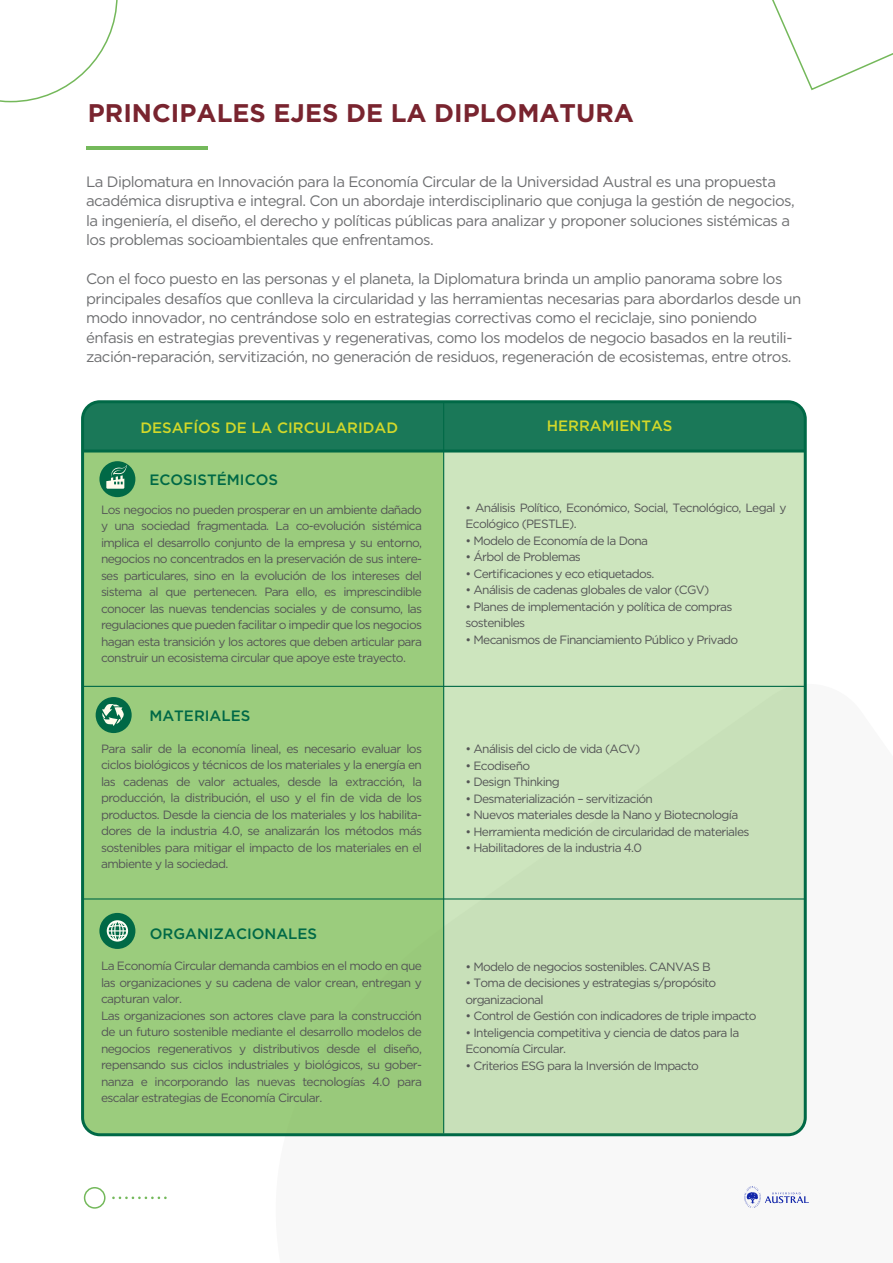
<style>
.page{position:relative;width:893px;height:1263px;background:#fff}
.page>*{position:absolute;margin:0;border:0;box-sizing:border-box;transform-origin:0 0}
.t1{font:700 25.5px "Gotham HTF";color:#79242f}
.t2{font:15px/19.5px "Gotham";letter-spacing:-.035em;color:#6d6e70}
.t3{font:500 15px "Gotham";color:#006946}
.t4{font:500 15px "Gotham";color:#d2d82a}
.t5{font:12px/16.5px "Gotham";letter-spacing:-.055em;color:#545556}
</style>
<div class="page">
<svg style="left:744px;top:1186px;width:65px;height:22px"></svg>
<svg style="left:112px;top:1196px;width:55px;height:3px"></svg>
<div style="left:84px;top:1187px;width:22px;height:22px;border:2px solid #74b95b;border-radius:50%"></div>
<svg style="left:0;top:0;width:118px;height:102px"></svg>
<svg style="left:772px;top:0;width:121px;height:91px"></svg>
<hr style="left:86px;top:146px;width:122px;height:4px;background:#74b95b">
<div style="left:444px;top:451px;width:361px;height:684px;background:#cde5be"></div>
<div style="left:83px;top:451px;width:361px;height:684px;background:#9bcc7d"></div>
<div style="left:83px;top:402px;width:722px;height:49px;background:#1a7858"></div>
<hr style="left:83px;top:686px;width:722px;height:1px;background:#006946">
<hr style="left:83px;top:898px;width:722px;height:1px;background:#006946">
<hr style="left:83px;top:449px;width:722px;height:3px;background:#006946">
<hr style="left:443px;top:402px;width:1px;height:731px;background:#006946">
<div style="left:81px;top:400px;width:726px;height:736px;border:3px solid #006946;border-radius:17px"></div>
<div style="left:96px;top:697px;width:36px;height:36px;background:#006946;border-radius:50%"></div>
<svg style="left:102px;top:704px;width:22px;height:22px"></svg>
<div style="left:99px;top:913px;width:36px;height:36px;background:#006946;border-radius:50%"></div>
<svg style="left:107px;top:920px;width:21px;height:21px"></svg>
<div style="left:99px;top:461px;width:36px;height:36px;background:#006946;border-radius:50%"></div>
<svg style="left:106px;top:465px;width:21px;height:24px"></svg>
<h1 class="t1" style="left:88px;top:98px;width:548px">PRINCIPALES EJES DE LA DIPLOMATURA</h1>
<p class="t2" style="left:86px;top:171px;width:710px">La Diplomatura en Innovación para la Economía Circular de la Universidad Austral es una propuesta académica disruptiva e integral. Con un abordaje interdisciplinario que conjuga la gestión de negocios, la ingeniería, el diseño, el derecho y políticas públicas para analizar y proponer soluciones sistémicas a los problemas socioambientales que enfrentamos.</p>
<p class="t2" style="left:86px;top:269px;width:717px">Con el foco puesto en las personas y el planeta, la Diplomatura brinda un amplio panorama sobre los principales desafíos que conlleva la circularidad y las herramientas necesarias para abordarlos desde un modo innovador, no centrándose solo en estrategias correctivas como el reciclaje, sino poniendo énfasis en estrategias preventivas y regenerativas, como los modelos de negocio basados en la reutili&shy;zación-reparación, servitización, no generación de residuos, regeneración de ecosistemas, entre otros.</p>
<p class="t4" style="left:140px;top:417px;width:259px">DESAFÍOS DE LA CIRCULARIDAD</p>
<p class="t3" style="left:149px;top:470px;width:130px">ECOSISTÉMICOS</p>
<p class="t5" style="left:101px;top:501px;width:323px;text-align:justify">Los negocios no pueden prosperar en un ambiente dañado y una sociedad fragmentada. La co-evolución sistémica implica el desarrollo conjunto de la empresa y su entorno, negocios no concentrados en la preservación de sus intere&shy;ses particulares, sino en la evolución de los intereses del sistema al que pertenecen. Para ello, es imprescindible conocer las nuevas tendencias sociales y de consumo, las regulaciones que pueden facilitar o impedir que los negocios hagan esta transición y los actores que deben articular para construir un ecosistema circular que apoye este trayecto.</p>
<p class="t3" style="left:149px;top:706px;width:103px">MATERIALES</p>
<p class="t5" style="left:101px;top:740px;width:323px;text-align:justify">Para salir de la economía lineal, es necesario evaluar los ciclos biológicos y técnicos de los materiales y la energía en las cadenas de valor actuales, desde la extracción, la producción, la distribución, el uso y el fin de vida de los productos. Desde la ciencia de los materiales y los habilita&shy;dores de la industria 4.0, se analizarán los métodos más sostenibles para mitigar el impacto de los materiales en el ambiente y la sociedad.</p>
<p class="t3" style="left:150px;top:923px;width:169px">ORGANIZACIONALES</p>
<p class="t5" style="left:101px;top:957px;width:323px">La Economía Circular demanda cambios en el modo en que las organizaciones y su cadena de valor crean, entregan y capturan valor.<br>Las organizaciones son actores clave para la construcción de un futuro sostenible mediante el desarrollo modelos de negocios regenerativos y distributivos desde el diseño, repensando sus ciclos industriales y biológicos, su gober&shy;nanza e incorporando las nuevas tecnologías 4.0 para escalar estrategias de Economía Circular.</p>
<p class="t4" style="left:547px;top:416px;width:127px">HERRAMIENTAS</p>
<p class="t5" style="left:465px;top:499px;width:323px">• Análisis Político, Económico, Social, Tecnológico, Legal y<br>Ecológico (PESTLE).</p>
<p class="t5" style="left:465px;top:532px;width:184px">• Modelo de Economía de la Dona</p>
<p class="t5" style="left:465px;top:549px;width:117px">• Árbol de Problemas</p>
<p class="t5" style="left:465px;top:565px;width:190px">• Certificaciones y eco etiquetados.</p>
<p class="t5" style="left:465px;top:582px;width:245px">• Análisis de cadenas globales de valor (CGV)</p>
<p class="t5" style="left:465px;top:598px;width:268px">• Planes de implementación y política de compras sostenibles</p>
<p class="t5" style="left:465px;top:631px;width:274px">• Mecanismos de Financiamiento Público y Privado</p>
<p class="t5" style="left:465px;top:741px;width:176px">• Análisis del ciclo de vida (ACV)</p>
<p class="t5" style="left:465px;top:757px;width:66px">• Ecodiseño</p>
<p class="t5" style="left:465px;top:774px;width:96px">• Design Thinking</p>
<p class="t5" style="left:465px;top:790px;width:189px">• Desmaterialización – servitización</p>
<p class="t5" style="left:465px;top:807px;width:274px">• Nuevos materiales desde la Nano y Biotecnología</p>
<p class="t5" style="left:465px;top:823px;width:285px">• Herramienta medición de circularidad de materiales</p>
<p class="t5" style="left:465px;top:840px;width:178px">• Habilitadores de la industria 4.0</p>
<p class="t5" style="left:465px;top:958px;width:247px">• Modelo de negocios sostenibles. CANVAS B</p>
<p class="t5" style="left:465px;top:974px;width:252px">• Toma de decisiones y estrategias s/propósito organizacional</p>
<p class="t5" style="left:465px;top:1007px;width:293px">• Control de Gestión con indicadores de triple impacto</p>
<p class="t5" style="left:465px;top:1024px;width:275px">• Inteligencia competitiva y ciencia de datos para la<br>Economía Circular.</p>
<p class="t5" style="left:465px;top:1057px;width:235px">• Criterios ESG para la Inversión de Impacto</p>
</div>
